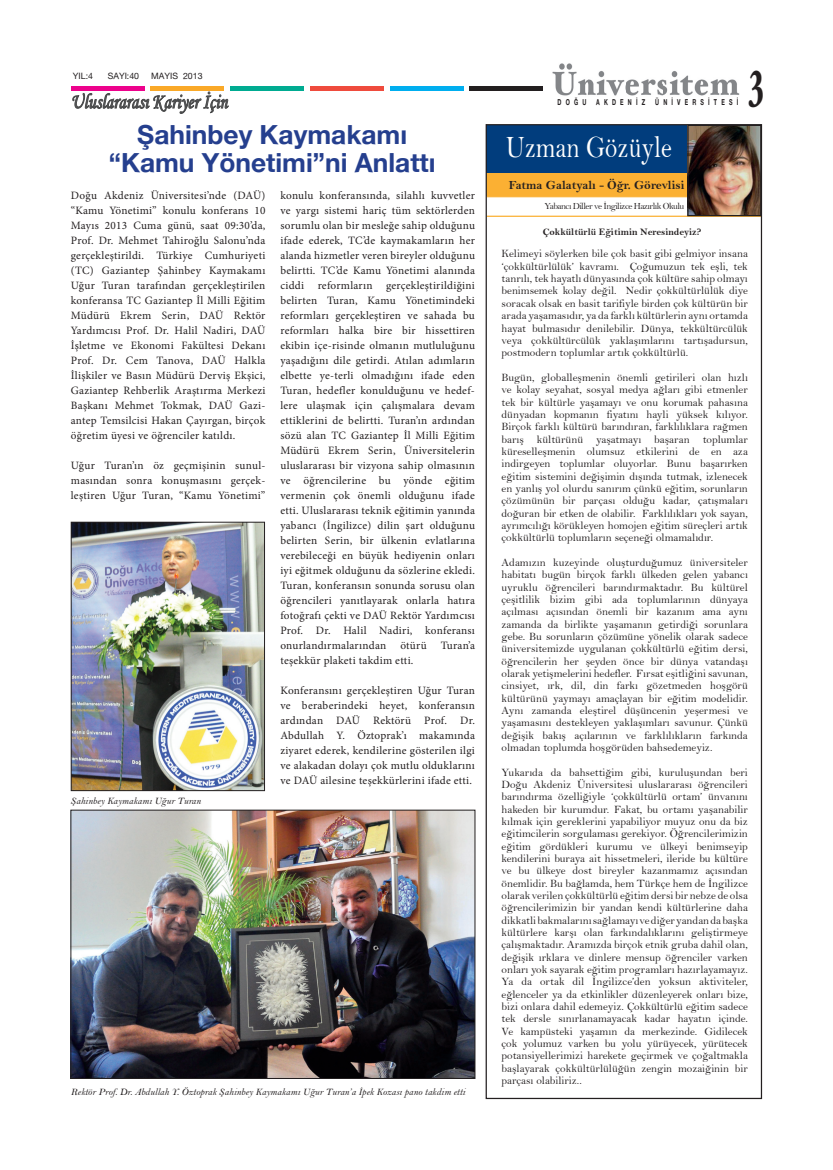
<style>
.page{position:relative;width:833px;height:1170px;background:#fff}
.page>*{position:absolute;margin:0;border:0;box-sizing:border-box;transform-origin:0 0}
.t1{font:700 46.12px "Hoefler Text EMU";color:#231f20;scale:.6 1}
.t2{font:31.25px "Bell MTEMU";color:#fff;scale:.8 1}
.t3{font:700 26.25px/27.9px "Helvetica Neue EMU";color:#253f8e;text-align:center}
.t4{font:italic 21.25px "Monotype Corsiva EMU";letter-spacing:.005em;color:#4b4c4d;scale:.82 1}
.t5{font:700 12.5px "Bell MTEMU";color:#231f20}
.t6{font:11.25px/12.4px "Bell MTEMU";color:#231f20;text-align:justify}
.t7{font:11.25px/15px "Minion Pro";letter-spacing:.025em;color:#231f20;text-align:justify}
.t8{font:italic 10px "Bell MTEMU";color:#231f20}
.t9{font:700 10px "Bell MTEMU";color:#231f20}
.t10{font:9.38px "Bell MTEMU";letter-spacing:-.055em;color:#231f20}
.t11{font:8.75px "Helvetica Neue EMU";color:#231f20}
.t12{font:700 8.25px "Helvetica Neue EMU";letter-spacing:.78em;color:#231f20;scale:.65 1}
</style>
<div class="page">
<div style="left:487px;top:173px;width:203px;height:23px;background:#fbb033"></div>
<div style="left:487px;top:125px;width:203px;height:48px;background:#013d7d"></div>
<hr style="left:71px;top:86px;width:73px;height:4px;background:#ed028c">
<div style="left:150px;top:86px;width:74px;height:5px;background:#faa928"></div>
<div style="left:230px;top:86px;width:74px;height:5px;background:#00ab91"></div>
<div style="left:310px;top:86px;width:74px;height:5px;background:#ef4b3d"></div>
<div style="left:390px;top:86px;width:73px;height:5px;background:#00aeef"></div>
<div style="left:469px;top:86px;width:74px;height:5px;background:#231f20"></div>
<svg style="left:72px;top:91px;width:157px;height:23px"></svg>
<img style="left:552px;top:63px;width:187px;height:33px">
<hr style="left:487px;top:216px;width:274px;height:1px;background:#fbb033">
<hr style="left:486px;top:196px;width:275px;height:1px;background:#fbb033">
<img style="left:689px;top:127px;width:70px;height:87px">
<div style="left:687px;top:125px;width:74px;height:91px;border:1px solid #231f20"></div>
<img style="left:73px;top:524px;width:190px;height:264px">
<div style="left:71px;top:522px;width:194px;height:268px;border:1px solid #231f20"></div>
<img style="left:73px;top:811px;width:400px;height:265px">
<div style="left:71px;top:809px;width:404px;height:269px;border:1px solid #231f20"></div>
<p class="t11" style="left:73px;top:71px;width:22px">YIL:4</p>
<p class="t11" style="left:108px;top:71px;width:33px">SAYI:40</p>
<p class="t11" style="left:151px;top:71px;width:53px">MAYIS 2013</p>
<h3 class="t4" style="left:71px;top:89px;width:193px">Uluslararası Kariyer İçin</h3>
<h3 class="t3" style="left:109px;top:120px;width:328px">Şahinbey Kaymakamı “Kamu Yönetimi”ni Anlattı</h3>
<p class="t7" style="left:71px;top:187px;width:196px">Doğu Akdeniz Üniversitesi’nde (DAÜ) “Kamu Yönetimi” konulu konferans 10<br>Mayıs 2013 Cuma günü, saat 09:30’da, Prof. Dr. Mehmet Tahiroğlu Salonu’nda gerçekleştirildi. Türkiye Cumhuriyeti (TC) Gaziantep Şahinbey Kaymakamı Uğur Turan tarafından gerçekleştirilen konferansa TC Gaziantep İl Milli Eğitim Müdürü Ekrem Serin, DAÜ Rektör Yardımcısı Prof. Dr. Halil Nadiri, DAÜ İşletme ve Ekonomi Fakültesi Dekanı Prof. Dr. Cem Tanova, DAÜ Halkla İlişkiler ve Basın Müdürü Derviş Ekşici, Gaziantep Rehberlik Araştırma Merkezi Başkanı Mehmet Tokmak, DAÜ Gazi&shy;antep Temsilcisi Hakan Çayırgan, birçok öğretim üyesi ve öğrenciler katıldı.</p>
<p class="t7" style="left:71px;top:457px;width:196px">Uğur Turan’ın öz geçmişinin sunul&shy;masından sonra konuşmasını gerçek&shy;leştiren Uğur Turan, “Kamu Yönetimi”</p>
<p class="t8" style="left:71px;top:795px;width:132px">Şahinbey Kaymakamı Uğur Turan</p>
<p class="t7" style="left:280px;top:187px;width:196px">konulu konferansında, silahlı kuvvetler ve yargı sistemi hariç tüm sektörlerden sorumlu olan bir mesleğe sahip olduğunu ifade ederek, TC’de kaymakamların her alanda hizmetler veren bireyler olduğunu belirtti. TC’de Kamu Yönetimi alanında ciddi reformların gerçekleştirildiğini belirten Turan, Kamu Yönetimindeki reformları gerçekleştiren ve sahada bu reformları halka bire bir hissettiren ekibin içe-risinde olmanın mutluluğunu yaşadığını dile getirdi. Atılan adımların elbette ye-terli olmadığını ifade eden Turan, hedefler konulduğunu ve hedef&shy;lere ulaşmak için çalışmalara devam ettiklerini de belirtti. Turan’ın ardından sözü alan TC Gaziantep İl Milli Eğitim Müdürü Ekrem Serin, Üniversitelerin uluslararası bir vizyona sahip olmasının ve öğrencilerine bu yönde eğitim vermenin çok önemli olduğunu ifade etti. Uluslararası teknik eğitimin yanında yabancı (İngilizce) dilin şart olduğunu belirten Serin, bir ülkenin evlatlarına verebileceği en büyük hediyenin onları iyi eğitmek olduğunu da sözlerine ekledi.<br>Turan, konferansın sonunda sorusu olan öğrencileri yanıtlayarak onlarla hatıra fotoğrafı çekti ve DAÜ Rektör Yardımcısı Prof. Dr. Halil Nadiri, konferansı onurlandırmalarından</p>
<p class="t7" style="left:400px;top:637px;width:28px">ötürü</p>
<p class="t7" style="left:441px;top:637px;width:36px">Turan’a</p>
<p class="t7" style="left:280px;top:652px;width:134px">teşekkür plaketi takdim etti.</p>
<p class="t7" style="left:280px;top:682px;width:196px">Konferansını gerçekleştiren Uğur Turan ve beraberindeki heyet, konferansın ardından DAÜ Rektörü Prof. Dr.<br>Abdullah Y. Öztoprak’ı makamında ziyaret ederek, kendilerine gösterilen ilgi ve alakadan dolayı çok mutlu olduklarını ve DAÜ ailesine teşekkürlerini ifade etti.</p>
<p class="t8" style="left:71px;top:1086px;width:396px">Rektör Prof. Dr. Abdullah Y. Öztoprak Şahinbey Kaymakamı Uğur Turan’a İpek Kozası pano takdim etti</p>
<p class="t12" style="left:557px;top:96px;width:279px">DOĞU AKDENİZ ÜNİVERSİTESİ</p>
<h1 class="t1" style="left:748px;top:60px;width:30px">3</h1>
<h2 class="t2" style="left:506px;top:128px;width:209px">Uzman Gözüyle</h2>
<p class="t5" style="left:509px;top:177px;width:177px">Fatma Galatyalı - Öğr. Görevlisi</p>
<p class="t10" style="left:544px;top:200px;width:141px">Yabancı Diller ve İngilizce Hazırlık Okulu</p>
<p class="t9" style="left:543px;top:226px;width:160px">Çokkültürlü Eğitimin Neresindeyiz?</p>
<p class="t6" style="left:501px;top:248px;width:248px">Kelimeyi söylerken bile çok basit gibi gelmiyor insana ‘çokkültürlülük’ kavramı. Çoğumuzun tek eşli, tek tanrılı, tek hayatlı dünyasında çok kültüre sahip olmayı benimsemek kolay değil. Nedir çokkültürlülük diye soracak olsak en basit tarifiyle birden çok kültürün bir arada yaşamasıdır, ya da farklı kültürlerin aynı ortamda hayat bulmasıdır denilebilir. Dünya, tekkültürcülük veya çokkültürcülük yaklaşımlarını tartışadursun, postmodern toplumlar artık çokkültürlü.</p>
<p class="t6" style="left:501px;top:371px;width:248px">Bugün, globalleşmenin önemli getirileri olan hızlı ve kolay seyahat, sosyal medya ağları gibi etmenler tek bir kültürle yaşamayı ve onu korumak pahasına dünyadan kopmanın fiyatını hayli yüksek kılıyor.<br>Birçok farklı kültürü barındıran, farklılıklara rağmen barış kültürünü yaşatmayı başaran toplumlar küreselleşmenin olumsuz etkilerini de en aza indirgeyen toplumlar oluyorlar. Bunu başarırken eğitim sistemini değişimin dışında tutmak, izlenecek en yanlış yol olurdu sanırım çünkü eğitim, sorunların çözümünün bir parçası olduğu kadar, çatışmaları doğuran bir etken de olabilir. Farklılıkları yok sayan, ayrımcılığı körükleyen homojen eğitim süreçleri artık çokkültürlü toplumların seçeneği olmamalıdır.</p>
<p class="t6" style="left:501px;top:556px;width:248px">Adamızın kuzeyinde oluşturduğumuz üniversiteler habitatı bugün birçok farklı ülkeden gelen yabancı uyruklu öğrencileri barındırmaktadır. Bu kültürel çeşitlilik bizim gibi ada toplumlarının dünyaya açılması açısından önemli bir kazanım ama aynı zamanda da birlikte yaşamanın getirdiği sorunlara gebe. Bu sorunların çözümüne yönelik olarak sadece üniversitemizde uygulanan çokkültürlü eğitim dersi, öğrencilerin her şeyden önce bir dünya vatandaşı olarak yetişmelerini hedefler. Fırsat eşitliğini savunan, cinsiyet, ırk, dil, din farkı gözetmeden hoşgörü kültürünü yaymayı amaçlayan bir eğitim modelidir.<br>Aynı zamanda eleştirel düşüncenin yeşermesi ve yaşamasını destekleyen yaklaşımları savunur. Çünkü değişik bakış açılarının ve farklılıkların farkında olmadan toplumda hoşgörüden bahsedemeyiz.</p>
<p class="t6" style="left:501px;top:765px;width:248px">Yukarıda da bahsettiğim gibi, kuruluşundan beri Doğu Akdeniz Üniversitesi uluslararası öğrencileri barındırma özelliğiyle ‘çokkültürlü ortam’ ünvanını hakeden bir kurumdur. Fakat, bu ortamı yaşanabilir kılmak için gereklerini yapabiliyor muyuz onu da biz eğitimcilerin sorgulaması gerekiyor. Öğrencilerimizin eğitim gördükleri kurumu ve ülkeyi benimseyip kendilerini buraya ait hissetmeleri, ileride bu kültüre ve bu ülkeye dost bireyler kazanmamız açısından önemlidir. Bu bağlamda, hem Türkçe hem de İngilizce olarak verilen çokkültürlü eğitim dersi bir nebze de olsa öğrencilerimizin bir yandan kendi kültürlerine daha dikkatli bakmalarını sağlamayı ve diğer yandan da başka kültürlere karşı olan farkındalıklarını geliştirmeye çalışmaktadır. Aramızda birçok etnik gruba dahil olan, değişik ırklara ve dinlere mensup öğrenciler varken onları yok sayarak eğitim programları hazırlayamayız.<br>Ya da ortak dil İngilizce’den yoksun aktiviteler, eğlenceler ya da etkinlikler düzenleyerek onları bize, bizi onlara dahil edemeyiz. Çokkültürlü eğitim sadece tek dersle sınırlanamayacak kadar hayatın içinde.<br>Ve kampüsteki yaşamın da merkezinde. Gidilecek çok yolumuz varken bu yolu yürüyecek, yürütecek potansiyellerimizi harekete geçirmek ve çoğaltmakla başlayarak çokkültürlülüğün zengin mozaiğinin bir parçası olabiliriz..</p>
</div>
